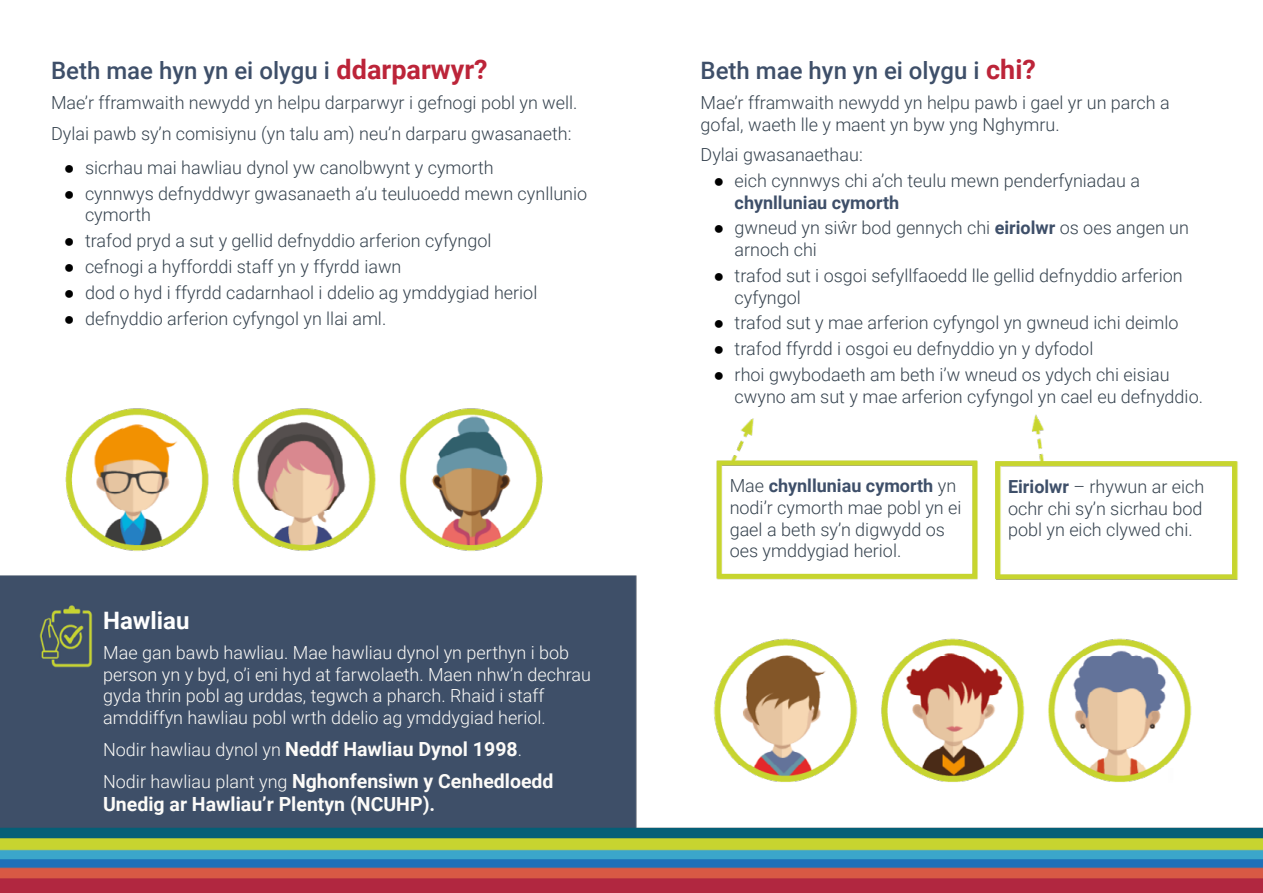
<style>
.page{position:relative;width:1263px;height:893px;background:#fff}
.page>*{position:absolute;margin:0;border:0;box-sizing:border-box;transform-origin:0 0}
.t1{font:500 24px "Roboto";color:#3e4f69}
.t2{font:700 24px "Roboto";color:#fff}
.t3{font:700 19.5px/23.4px "Roboto";color:#fcfbf8}
.List{font:300 18px/21.6px "Roboto";color:#36434f}
.t4{font:300 18px/21.6px "Roboto";color:#fcfbf8}
.s1{font-weight:700;font-size:27px;color:#bc2439}
.s2{font-family:"Arial";font-weight:700;color:#000}
.s3{font-weight:300;font-size:18px}
.s4{font-weight:700;color:#3e4f69}
</style>
<div class="page">
<img style="left:0;top:408px;width:1263px;height:485px">
<div style="left:995px;top:461px;width:241px;height:118px;border:4px solid #c7d52f"></div>
<div style="left:717px;top:461px;width:260px;height:117px;border:4px solid #c7d52f"></div>
<p class="t1" style="left:51px;top:54px;width:438px">Beth mae hyn yn ei olygu i <span class="s1">ddarparwyr?</span></p>
<p class="List" style="left:51px;top:92px;width:528px">Mae’r fframwaith newydd yn helpu darparwyr i gefnogi pobl yn well.</p>
<p class="List" style="left:51px;top:122px;width:522px">Dylai pawb sy’n comisiynu (yn talu am) neu’n darparu gwasanaeth:</p>
<p class="List" style="left:64px;top:156px;width:432px"><span class="s2">●</span> sicrhau mai hawliau dynol yw canolbwynt y cymorth</p>
<p class="List" style="left:85px;top:182px;width:504px;text-indent:-21px"><span class="s2">●</span> cynnwys defnyddwyr gwasanaeth a’u teuluoedd mewn cynllunio cymorth</p>
<p class="List" style="left:64px;top:229px;width:429px"><span class="s2">●</span> trafod pryd a sut y gellid defnyddio arferion cyfyngol</p>
<p class="List" style="left:64px;top:255px;width:339px"><span class="s2">●</span> cefnogi a hyfforddi staff yn y ffyrdd iawn</p>
<p class="List" style="left:64px;top:281px;width:475px"><span class="s2">●</span> dod o hyd i ffyrdd cadarnhaol i ddelio ag ymddygiad heriol</p>
<p class="List" style="left:64px;top:307px;width:324px"><span class="s2">●</span> defnyddio arferion cyfyngol yn llai aml.</p>
<p class="t2" style="left:103px;top:604px;width:88px">Hawliau</p>
<p class="t4" style="left:103px;top:641px;width:489px">Mae gan bawb hawliau. Mae hawliau dynol yn perthyn i bob person yn y byd, o’i eni hyd at farwolaeth. Maen nhw’n dechrau gyda thrin pobl ag urddas, tegwch a pharch. Rhaid i staff amddiffyn hawliau pobl wrth ddelio ag ymddygiad heriol.</p>
<p class="t3" style="left:103px;top:736px;width:420px"><span class="s3">Nodir hawliau dynol yn</span> Neddf Hawliau Dynol 1998<span class="s3">.</span></p>
<p class="t3" style="left:103px;top:768px;width:452px"><span class="s3">Nodir hawliau plant yng</span> Nghonfensiwn y Cenhedloedd<br>Unedig ar Hawliau’r Plentyn (NCUHP).</p>
<p class="t1" style="left:701px;top:54px;width:337px">Beth mae hyn yn ei olygu i <span class="s1">chi?</span></p>
<p class="List" style="left:701px;top:92px;width:471px">Mae’r fframwaith newydd yn helpu pawb i gael yr un parch a gofal, waeth lle y maent yn byw yng Nghymru.</p>
<p class="List" style="left:701px;top:143px;width:164px">Dylai gwasanaethau:</p>
<p class="List" style="left:735px;top:169px;width:407px;text-indent:-21px"><span class="s2">●</span> eich cynnwys chi a’ch teulu mewn penderfyniadau a <span class="s4">chynlluniau cymorth</span></p>
<p class="List" style="left:735px;top:217px;width:456px;text-indent:-21px"><span class="s2">●</span> gwneud yn siŵr bod gennych chi <span class="s4">eiriolwr</span> os oes angen un arnoch chi</p>
<p class="List" style="left:735px;top:264px;width:449px;text-indent:-21px"><span class="s2">●</span> trafod sut i osgoi sefyllfaoedd lle gellid defnyddio arferion cyfyngol</p>
<p class="List" style="left:713px;top:311px;width:467px"><span class="s2">●</span> trafod sut y mae arferion cyfyngol yn gwneud ichi deimlo</p>
<p class="List" style="left:713px;top:337px;width:382px"><span class="s2">●</span> trafod ffyrdd i osgoi eu defnyddio yn y dyfodol</p>
<p class="List" style="left:735px;top:363px;width:470px;text-indent:-21px"><span class="s2">●</span> rhoi gwybodaeth am beth i’w wneud os ydych chi eisiau cwyno am sut y mae arferion cyfyngol yn cael eu defnyddio.</p>
<p class="List" style="left:730px;top:475px;width:233px">Mae <span class="s4">chynlluniau cymorth</span> yn nodi’r cymorth mae pobl yn ei gael a beth sy’n digwydd os oes ymddygiad heriol.</p>
<p class="List" style="left:1008px;top:475px;width:198px;text-align:justify"><span class="s4">Eiriolwr</span> – rhywun ar eich ochr chi sy’n sicrhau bod pobl yn eich clywed chi.</p>
</div>
